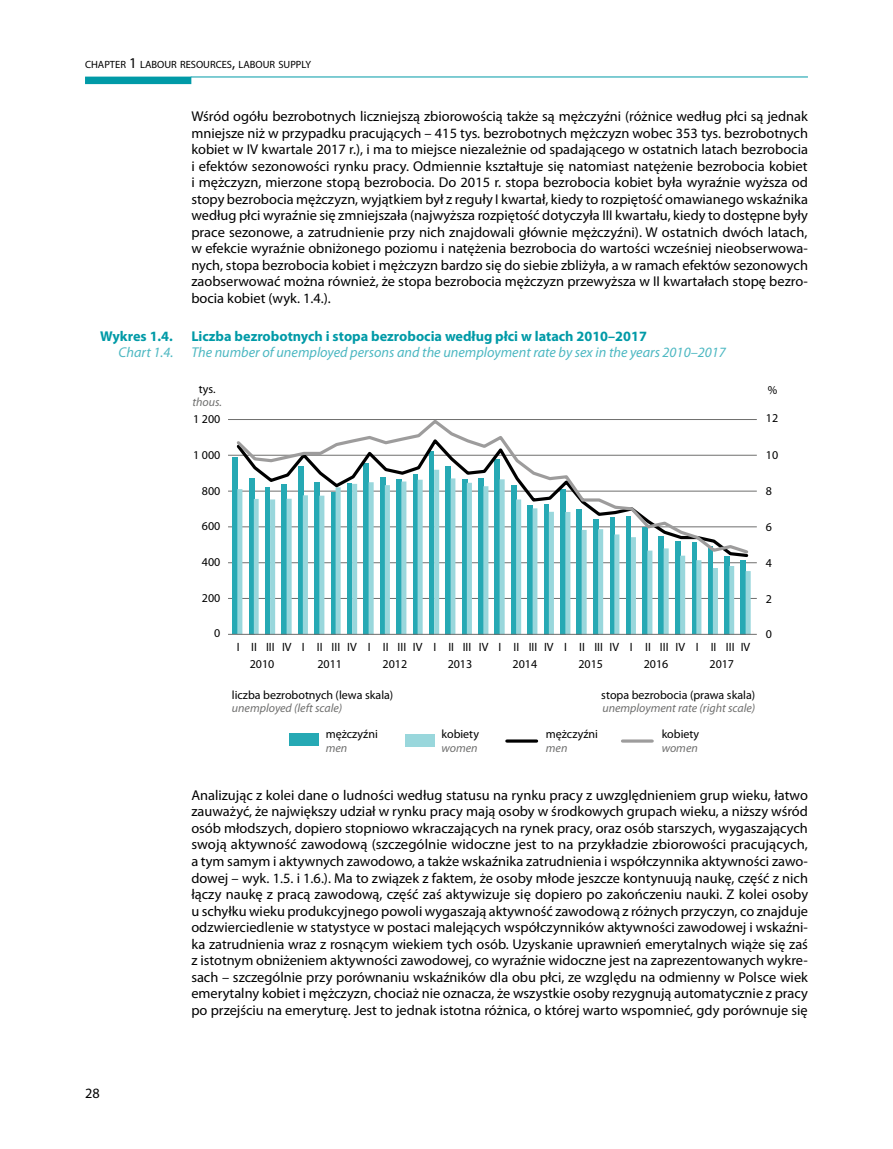
<style>
.page{position:relative;width:893px;height:1149px;background:#fff}
.page>*{position:absolute;margin:0;border:0;box-sizing:border-box;transform-origin:0 0}
.t1{font:14.25px/16.5px "Myriad Pro";color:#000;text-align:justify}
.t2{font:italic 14.25px "Myriad Pro";color:#4db8c2}
.t3{font:700 14.25px "Myriad Pro";color:#009aa7}
.t4{font:12px/17.2px "Myriad Pro";color:#000}
.t5{font:italic 12px "Myriad Pro";color:#6f6f6e}
.t6{font:10.5px "Myriad Pro";color:#000}
.s1{font-size:15px}
</style>
<div class="page">
<div style="left:85px;top:77px;width:106px;height:7px;background:#009aa7"></div>
<hr style="left:191px;top:77px;width:617px;height:1px;background:#009aa7">
<div style="left:405px;top:733px;width:30px;height:13px;background:#99d7dc"></div>
<div style="left:289px;top:733px;width:30px;height:13px;background:#26a9b4"></div>
<hr style="left:228px;top:419px;width:529px;height:1px;background:#6f6f6e">
<hr style="left:228px;top:455px;width:529px;height:1px;background:#6f6f6e">
<hr style="left:228px;top:490px;width:529px;height:1px;background:#6f6f6e">
<hr style="left:228px;top:526px;width:529px;height:1px;background:#6f6f6e">
<hr style="left:228px;top:562px;width:529px;height:1px;background:#6f6f6e">
<hr style="left:228px;top:598px;width:529px;height:1px;background:#6f6f6e">
<div style="left:233px;top:457px;width:5px;height:177px;background:#26a9b4"></div>
<svg style="left:237px;top:559px;width:514px;height:74px"></svg>
<hr style="left:228px;top:633px;width:529px;height:1px;background:#6f6f6e">
<svg style="left:237px;top:555px;width:512px;height:4px"></svg>
<svg style="left:234px;top:420px;width:517px;height:135px"></svg>
<hr style="left:507px;top:739px;width:30px;height:3px;background:#000">
<hr style="left:622px;top:739px;width:30px;height:3px;background:#9d9c9c">
<p class="t6" style="left:85px;top:58px;width:228px">CHAPTER <span class="s1">1</span> LABOUR RESOURCES<span class="s1">,</span> LABOUR SUPPLY</p>
<p class="t1" style="left:191px;top:108px;width:618px">Wśród ogółu bezrobotnych liczniejszą zbiorowością także są mężczyźni (różnice według płci są jednak mniejsze niż w przypadku pracujących – 415 tys. bezrobotnych mężczyzn wobec 353 tys. bezrobotnych kobiet w IV kwartale 2017 r.), i ma to miejsce niezależnie od spadającego w ostatnich latach bezrobocia i efektów sezonowości rynku pracy. Odmiennie kształtuje się natomiast natężenie bezrobocia kobiet i mężczyzn, mierzone stopą bezrobocia. Do 2015 r. stopa bezrobocia kobiet była wyraźnie wyższa od stopy bezrobocia mężczyzn, wyjątkiem był z reguły I kwartał, kiedy to rozpiętość omawianego wskaźnika według płci wyraźnie się zmniejszała (najwyższa rozpiętość dotyczyła III kwartału, kiedy to dostępne były prace sezonowe, a zatrudnienie przy nich znajdowali głównie mężczyźni). W ostatnich dwóch latach, w efekcie wyraźnie obniżonego poziomu i natężenia bezrobocia do wartości wcześniej nieobserwowa&shy;nych, stopa bezrobocia kobiet i mężczyzn bardzo się do siebie zbliżyła, a w ramach efektów sezonowych zaobserwować można również, że stopa bezrobocia mężczyzn przewyższa w II kwartałach stopę bezro&shy;bocia kobiet (wyk. 1.4.).</p>
<p class="t3" style="left:100px;top:326px;width:74px">Wykres 1.4.</p>
<p class="t3" style="left:191px;top:326px;width:457px">Liczba bezrobotnych i stopa bezrobocia według płci w latach 2010–2017</p>
<p class="t2" style="left:119px;top:343px;width:609px">Chart 1.4. The number of unemployed persons and the unemployment rate by sex in the years 2010–2017</p>
<p class="t4" style="left:199px;top:380px;width:18px">tys.</p>
<p class="t4" style="left:768px;top:381px;width:11px">%</p>
<p class="t5" style="left:192px;top:395px;width:31px">thous.</p>
<p class="t4" style="left:193px;top:410px;width:29px">1 200</p>
<p class="t4" style="left:766px;top:409px;width:14px">12</p>
<p class="t4" style="left:193px;top:446px;width:29px">1 000</p>
<p class="t4" style="left:766px;top:446px;width:14px">10</p>
<p class="t4" style="left:202px;top:481px;width:20px">800</p>
<p class="t4" style="left:766px;top:482px;width:8px">8</p>
<p class="t4" style="left:202px;top:517px;width:20px">600</p>
<p class="t4" style="left:766px;top:518px;width:8px">6</p>
<p class="t4" style="left:202px;top:553px;width:20px">400</p>
<p class="t4" style="left:766px;top:554px;width:8px">4</p>
<p class="t4" style="left:202px;top:588px;width:20px">200</p>
<p class="t4" style="left:766px;top:589px;width:8px">2</p>
<p class="t4" style="left:214px;top:624px;width:8px">0</p>
<p class="t4" style="left:766px;top:625px;width:8px">0</p>
<p class="t4" style="left:250px;top:637px;width:502px;text-indent:-13px">I II III IV I II III IV I II III IV I II III IV I II III IV I II III IV I II III IV I II III IV<br>2010</p>
<p class="t4" style="left:317px;top:654px;width:26px">2011</p>
<p class="t4" style="left:383px;top:654px;width:26px">2012</p>
<p class="t4" style="left:448px;top:654px;width:26px">2013</p>
<p class="t4" style="left:513px;top:654px;width:26px">2014</p>
<p class="t4" style="left:578px;top:654px;width:26px">2015</p>
<p class="t4" style="left:644px;top:654px;width:26px">2016</p>
<p class="t4" style="left:709px;top:654px;width:26px">2017</p>
<p class="t4" style="left:232px;top:685px;width:163px">liczba bezrobotnych (lewa skala)</p>
<p class="t5" style="left:232px;top:700px;width:112px">unemployed (left scale)</p>
<p class="t4" style="left:601px;top:685px;width:155px">stopa bezrobocia (prawa skala)</p>
<p class="t5" style="left:602px;top:700px;width:154px">unemployment rate (right scale)</p>
<p class="t4" style="left:326px;top:725px;width:54px">mężczyźni</p>
<p class="t5" style="left:326px;top:740px;width:23px">men</p>
<p class="t4" style="left:441px;top:725px;width:39px">kobiety</p>
<p class="t5" style="left:441px;top:740px;width:38px">women</p>
<p class="t4" style="left:546px;top:725px;width:54px">mężczyźni</p>
<p class="t5" style="left:546px;top:740px;width:23px">men</p>
<p class="t4" style="left:662px;top:725px;width:39px">kobiety</p>
<p class="t5" style="left:662px;top:740px;width:38px">women</p>
<p class="t1" style="left:85px;top:1083px;width:16px">28</p>
<p class="t1" style="left:191px;top:786px;width:618px">Analizując z kolei dane o ludności według statusu na rynku pracy z uwzględnieniem grup wieku, łatwo zauważyć, że największy udział w rynku pracy mają osoby w środkowych grupach wieku, a niższy wśród osób młodszych, dopiero stopniowo wkraczających na rynek pracy, oraz osób starszych, wygaszających swoją aktywność zawodową (szczególnie widoczne jest to na przykładzie zbiorowości pracujących, a tym samym i aktywnych zawodowo, a także wskaźnika zatrudnienia i współczynnika aktywności zawo&shy;dowej – wyk. 1.5. i 1.6.). Ma to związek z faktem, że osoby młode jeszcze kontynuują naukę, część z nich łączy naukę z pracą zawodową, część zaś aktywizuje się dopiero po zakończeniu nauki. Z kolei osoby u schyłku wieku produkcyjnego powoli wygaszają aktywność zawodową z różnych przyczyn, co znajduje odzwierciedlenie w statystyce w postaci malejących współczynników aktywności zawodowej i wskaźni&shy;ka zatrudnienia wraz z rosnącym wiekiem tych osób. Uzyskanie uprawnień emerytalnych wiąże się zaś z istotnym obniżeniem aktywności zawodowej, co wyraźnie widoczne jest na zaprezentowanych wykre&shy;sach – szczególnie przy porównaniu wskaźników dla obu płci, ze względu na odmienny w Polsce wiek emerytalny kobiet i mężczyzn, chociaż nie oznacza, że wszystkie osoby rezygnują automatycznie z pracy po przejściu na emeryturę. Jest to jednak istotna różnica, o której warto wspomnieć, gdy porównuje się</p>
</div>
